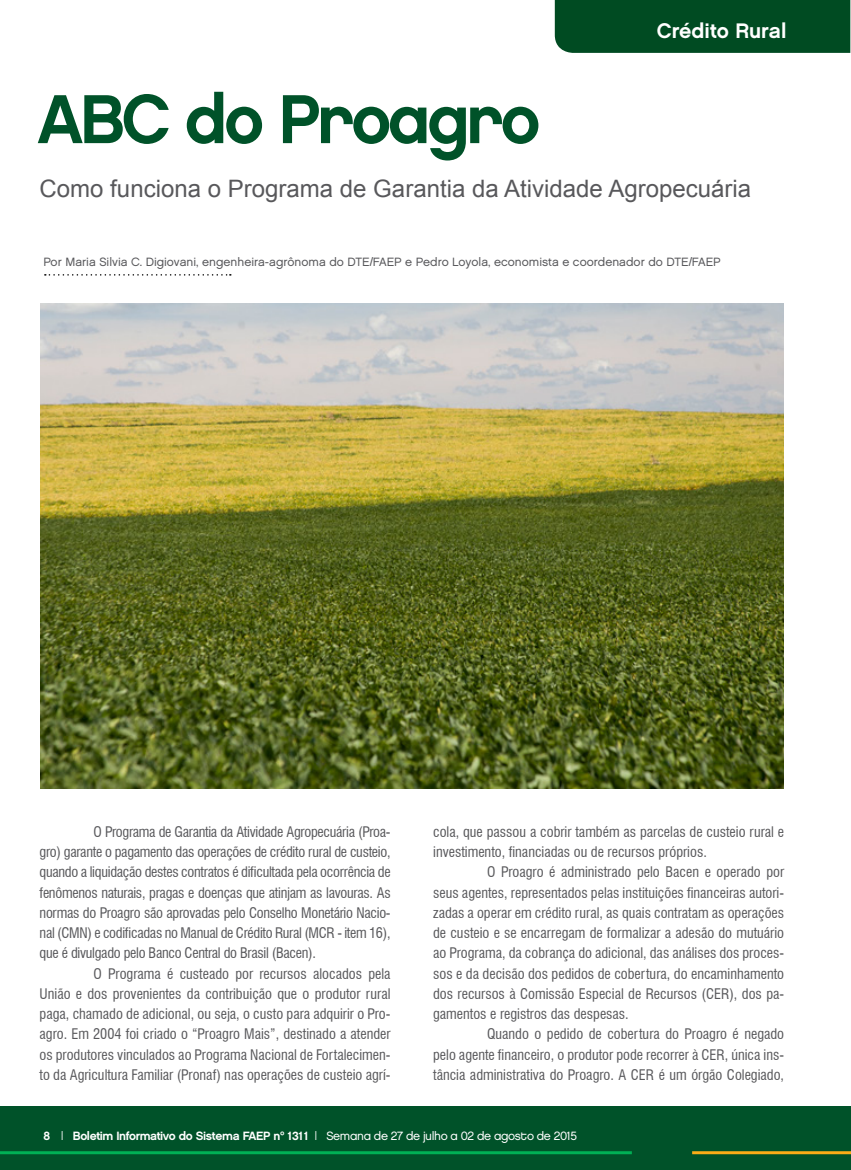
<style>
.page{position:relative;width:851px;height:1170px;background:#fff}
.page>*{position:absolute;margin:0;border:0;box-sizing:border-box;transform-origin:0 0}
.t1{font:69px "Chalet New York Nineteen Eighty";letter-spacing:-.05em;color:#005229}
.t2{font:24px "Arial";color:#58585b}
.t3{font:21px "Chalet New York Nineteen Sixty";color:#fff}
.t4{font:condensed 14.25px/20.2px "Swiss 721 BT";color:#58585b;text-align:justify}
.t5{font:12px "Chalet London Nineteen Sixty";color:#58585b}
.t6{font:12px "Chalet New York Nineteen Sixty";letter-spacing:-.03em;color:#fff}
.s1{font-family:"Chalet London Nineteen Eighty"}
</style>
<div class="page">
<div style="left:0;top:1106px;width:850px;height:63px;background:#005229"></div>
<hr style="left:0;top:1151px;width:631px;height:3px;background:#00b055">
<hr style="left:692px;top:1151px;width:158px;height:3px;background:#fbac17">
<div style="left:554px;top:0;width:296px;height:53px;background:#004b22"></div>
<svg style="left:45px;top:274px;width:186px;height:1px"></svg>
<img style="left:40px;top:304px;width:743px;height:484px">
<h3 class="t3" style="left:656px;top:18px;width:131px">Crédito Rural</h3>
<h1 class="t1" style="left:37px;top:77px;width:504px">ABC do Proagro</h1>
<h2 class="t2" style="left:40px;top:173px;width:713px">Como funciona o Programa de Garantia da Atividade Agropecuária</h2>
<p class="t5" style="left:43px;top:255px;width:678px">Por Maria Silvia C. Digiovani, engenheira-agrônoma do DTE/FAEP e Pedro Loyola, economista e coordenador do DTE/FAEP</p>
<p class="t4" style="left:40px;top:821px;width:352px;text-indent:54px">O Programa de Garantia da Atividade Agropecuária (Proa&shy;gro) garante o pagamento das operações de crédito rural de custeio, quando a liquidação destes contratos é dificultada pela ocorrência de fenômenos naturais, pragas e doenças que atinjam as lavouras. As normas do Proagro são aprovadas pelo Conselho Monetário Nacio&shy;nal (CMN) e codificadas no Manual de Crédito Rural (MCR - item 16), que é divulgado pelo Banco Central do Brasil (Bacen).</p>
<p class="t4" style="left:40px;top:963px;width:352px;text-indent:54px">O Programa é custeado por recursos alocados pela União e dos provenientes da contribuição que o produtor rural paga, chamado de adicional, ou seja, o custo para adquirir o Pro&shy;agro. Em 2004 foi criado o “Proagro Mais”, destinado a atender os produtores vinculados ao Programa Nacional de Fortalecimen&shy;to da Agricultura Familiar (Pronaf) nas operações de custeio agrí-</p>
<p class="t4" style="left:433px;top:821px;width:352px">cola, que passou a cobrir também as parcelas de custeio rural e investimento, financiadas ou de recursos próprios.</p>
<p class="t4" style="left:433px;top:862px;width:352px;text-indent:54px">O Proagro é administrado pelo Bacen e operado por seus agentes, representados pelas instituições financeiras autori&shy;zadas a operar em crédito rural, as quais contratam as operações de custeio e se encarregam de formalizar a adesão do mutuário ao Programa, da cobrança do adicional, das análises dos proces&shy;sos e da decisão dos pedidos de cobertura, do encaminhamento dos recursos à Comissão Especial de Recursos (CER), dos pa&shy;gamentos e registros das despesas.</p>
<p class="t4" style="left:433px;top:1024px;width:352px;text-indent:54px">Quando o pedido de cobertura do Proagro é negado pelo agente financeiro, o produtor pode recorrer à CER, única ins&shy;tância administrativa do Proagro. A CER é um órgão Colegiado,</p>
<p class="t6" style="left:43px;top:1128px;width:535px">8 | Boletim Informativo do Sistema FAEP nº 1311 | <span class="s1">Semana de 27 de julho a 02 de agosto de 2015</span></p>
</div>
